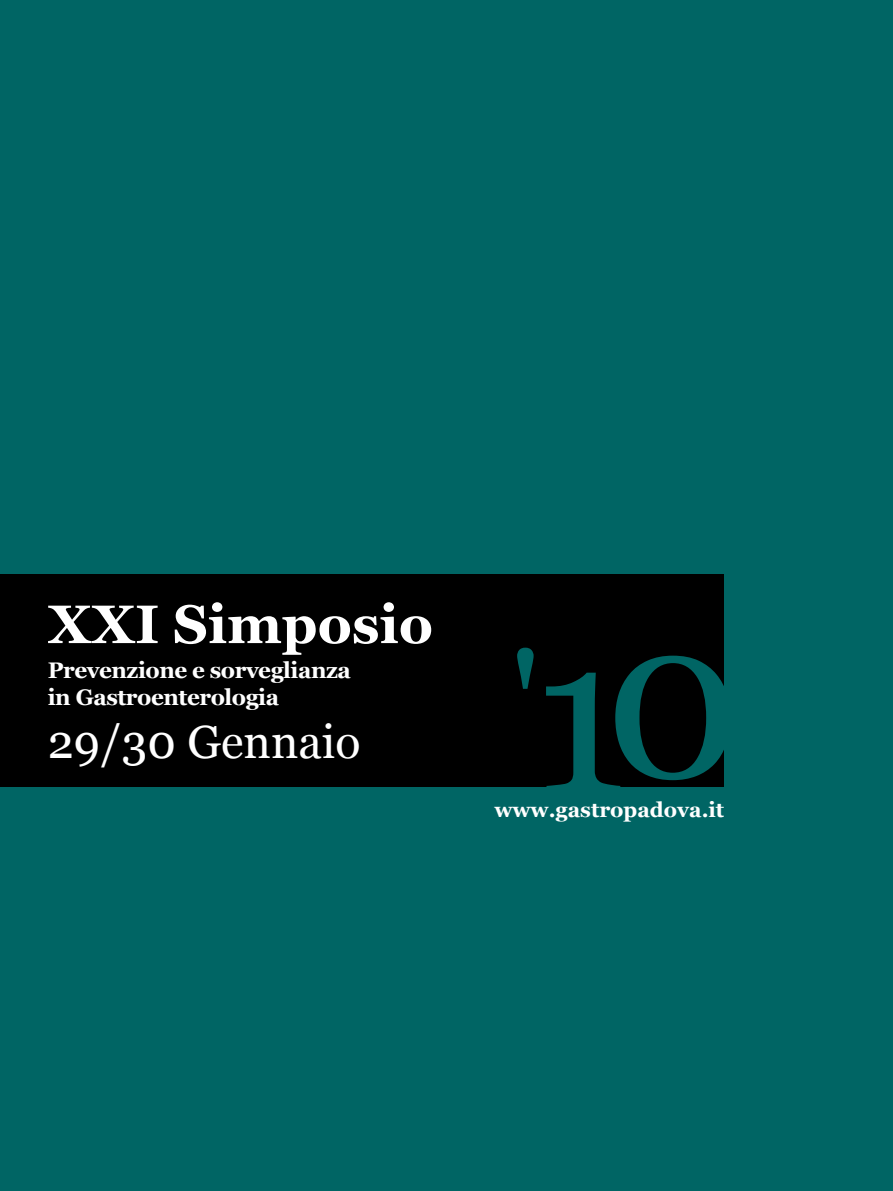
<style>
.page{position:relative;width:893px;height:1191px;background:#006564}
.page>*{position:absolute;margin:0;border:0;box-sizing:border-box;transform-origin:0 0}
.t1{font:224.25px "Georgia";color:#006564}
.t2{font:700 54px "Georgia";color:#fff}
.t3{font:46.5px "Georgia";color:#fff}
.t4{font:700 22.5px/27px "Georgia";letter-spacing:-.02em;color:#fff}
.t5{font:700 21px "Georgia";color:#fff}
.s1{font-size:150px}
</style>
<div class="page">
<div style="left:0;top:574px;width:724px;height:212px;background:#000"></div>
<h2 class="t2" style="left:48px;top:589px;width:387px">XXI Simposio</h2>
<p class="t4" style="left:48px;top:657px;width:305px">Prevenzione e sorveglianza in Gastroenterologia</p>
<h3 class="t3" style="left:48px;top:714px;width:314px">29/30 Gennaio</h3>
<h1 class="t1" style="left:509px;top:572px;width:234px"><span class="s1">'</span>10</h1>
<p class="t5" style="left:494px;top:795px;width:231px">www.gastropadova.it</p>
</div>
